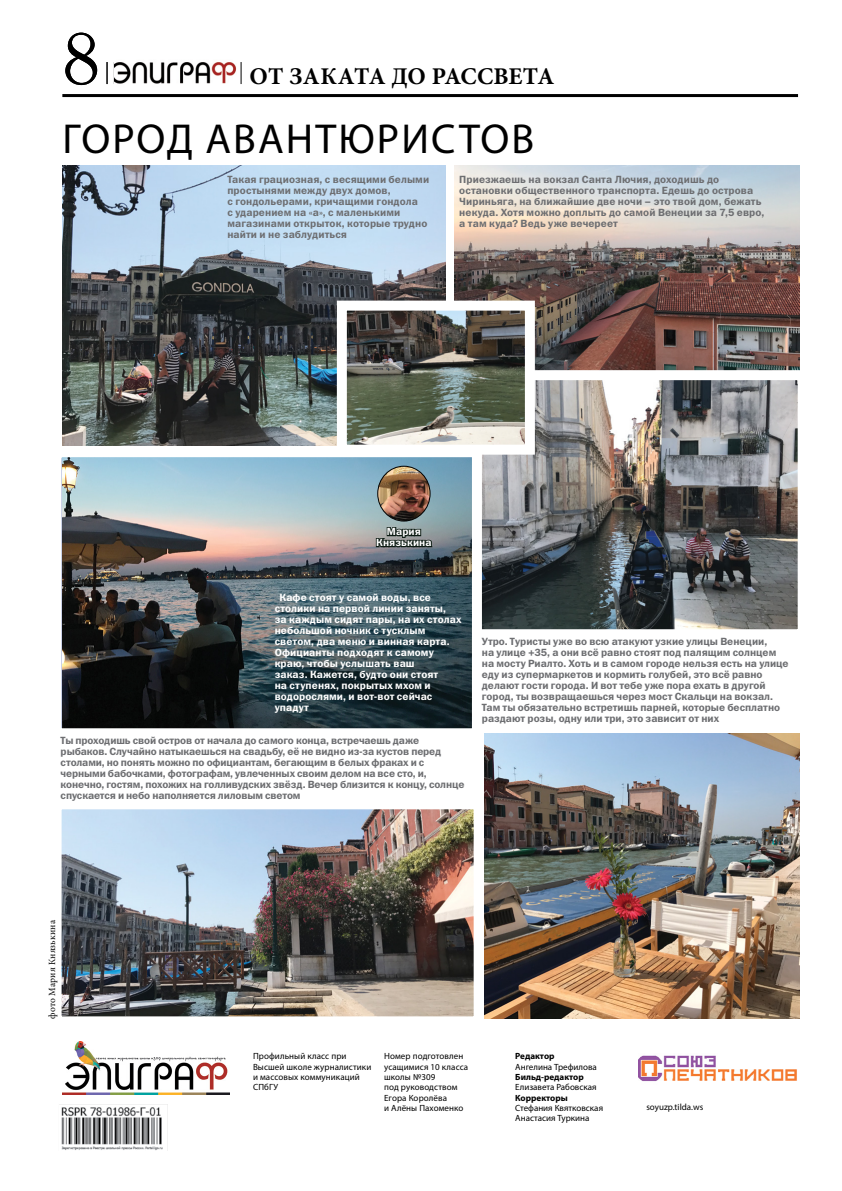
<style>
.page{position:relative;width:842px;height:1191px;background:#fff}
.page>*{position:absolute;margin:0;border:0;box-sizing:border-box;transform-origin:0 0}
.t1{font:72px "Literaturnaya";color:#000}
.t2{font:42px "Myriad Pro";letter-spacing:.05em;color:#000}
.t3{font:700 24px "Minion Pro";color:#000}
.t4{font:10.5px/11px "Franklin Gothic Demi C";color:#6d6e71}
.t5{font:10.5px/11px "Franklin Gothic Demi C";letter-spacing:.01em;color:#fff}
.t6{font:9.5px "Minion Pro";letter-spacing:.015em;color:#000}
.t7{font:9px/10.4px "Myriad Pro";letter-spacing:.01em;color:#000}
.t8{font:700 9px "Myriad Pro";color:#000}
</style>
<div class="page">
<img style="left:62px;top:166px;width:384px;height:279px">
<img style="left:63px;top:810px;width:410px;height:205px">
<div style="left:52px;top:799px;width:432px;height:227px;border:10px solid #fff"></div>
<img style="left:455px;top:166px;width:344px;height:204px">
<img style="left:485px;top:733px;width:314px;height:285px">
<img style="left:482px;top:381px;width:315px;height:247px">
<div style="left:424px;top:370px;width:384px;height:269px;border:10px solid #fff"></div>
<img style="left:63px;top:458px;width:408px;height:269px">
<div style="left:52px;top:447px;width:430px;height:291px;border:10px solid #fff"></div>
<svg style="left:375px;top:516px;width:59px;height:35px"></svg>
<img style="left:378px;top:466px;width:52px;height:55px">
<div style="left:377px;top:466px;width:53px;height:55px;border:1px solid #000;border-radius:50%"></div>
<img style="left:348px;top:312px;width:176px;height:132px">
<div style="left:337px;top:301px;width:198px;height:154px;border:10px solid #fff"></div>
<hr style="left:62px;top:94px;width:736px;height:3px;background:#000">
<svg style="left:107px;top:62px;width:1px;height:22px"></svg>
<img style="left:114px;top:62px;width:122px;height:22px">
<svg style="left:241px;top:62px;width:1px;height:22px"></svg>
<img style="left:62px;top:1041px;width:168px;height:54px">
<img style="left:639px;top:1055px;width:158px;height:26px">
<img style="left:59px;top:1104px;width:109px;height:46px">
<h1 class="t1" style="left:62px;top:17px;width:40px">8</h1>
<h3 class="t3" style="left:250px;top:59px;width:57px">от заката</h3>
<h3 class="t3" style="left:392px;top:59px;width:70px">до рассвета</h3>
<h2 class="t2" style="left:63px;top:113px;width:473px">город авантюристов</h2>
<p class="t4" style="left:227px;top:174px;width:203px">Такая грациозная, с весящими белыми простынями между двух домов,<br>с гондольерами, кричащими гондола<br>с ударением на «а», с маленькими магазинами открыток, которые трудно найти и не заблудиться</p>
<p class="t4" style="left:459px;top:174px;width:307px">Приезжаешь на вокзал Санта Лючия, доходишь до остановки общественного транспорта. Едешь до острова Чириньяга, на ближайшие две ночи – это твой дом, бежать некуда. Хотя можно доплыть до самой Венеции за 7,5 евро, а там куда? Ведь уже вечереет</p>
<p class="t5" style="left:376px;top:526px;width:57px;text-align:center">Мария<br>Князькина</p>
<p class="t5" style="left:275px;top:592px;width:188px;text-indent:5px">Кафе стоят у самой воды, все столики на первой линии заняты,<br>за каждым сидят пары, на их столах небольшой ночник с тусклым светом, два меню и винная карта.<br>Официанты подходят к самому краю, чтобы услышать ваш<br>заказ. Кажется, будто они стоят<br>на ступенях, покрытых мхом и водорослями, и вот-вот сейчас упадут</p>
<p class="t4" style="left:61px;top:735px;width:405px">Ты проходишь свой остров от начала до самого конца, встречаешь даже рыбаков. Случайно натыкаешься на свадьбу, её не видно из-за кустов перед столами, но понять можно по официантам, бегающим в белых фраках и с черными бабочками, фотографам, увлеченных своим делом на все сто, и, конечно, гостям, похожих на голливудских звёзд. Вечер близится к концу, солнце спускается и небо наполняется лиловым светом</p>
<p class="t4" style="left:482px;top:636px;width:308px">Утро. Туристы уже во всю атакуют узкие улицы Венеции,<br>на улице +35, а они всё равно стоят под палящим солнцем на мосту Риалто. Хоть и в самом городе нельзя есть на улице еду из супермаркетов и кормить голубей, это всё равно делают гости города. И вот тебе уже пора ехать в другой город, ты возвращаешься через мост Скальци на вокзал.<br>Там ты обязательно встретишь парней, которые бесплатно раздают розы, одну или три, это зависит от них</p>
<p class="t6" style="left:46px;top:1018px;width:100px;rotate:-90deg">фото Мария Князькина</p>
<p class="t7" style="left:253px;top:1051px;width:120px">Профильный класс при<br>Высшей школе журналистики и массовых коммуникаций<br>СПбГУ</p>
<p class="t7" style="left:384px;top:1051px;width:86px">Номер подготовлен усащимися 10 класса школы №309<br>под руководством<br>Егора Королёва<br>и Алёны Пахоменко</p>
<p class="t8" style="left:515px;top:1050px;width:41px">Редактор</p>
<p class="t7" style="left:515px;top:1061px;width:83px">Ангелина Трефилова</p>
<p class="t8" style="left:515px;top:1071px;width:70px">Бильд-редактор</p>
<p class="t7" style="left:515px;top:1082px;width:83px">Елизавета Рабовская</p>
<p class="t8" style="left:515px;top:1091px;width:54px">Корректоры</p>
<p class="t7" style="left:515px;top:1102px;width:89px">Стефания Квятковская<br>Анастасия Туркина</p>
<p class="t7" style="left:646px;top:1102px;width:58px">soyuzp.tilda.ws</p>
</div>
